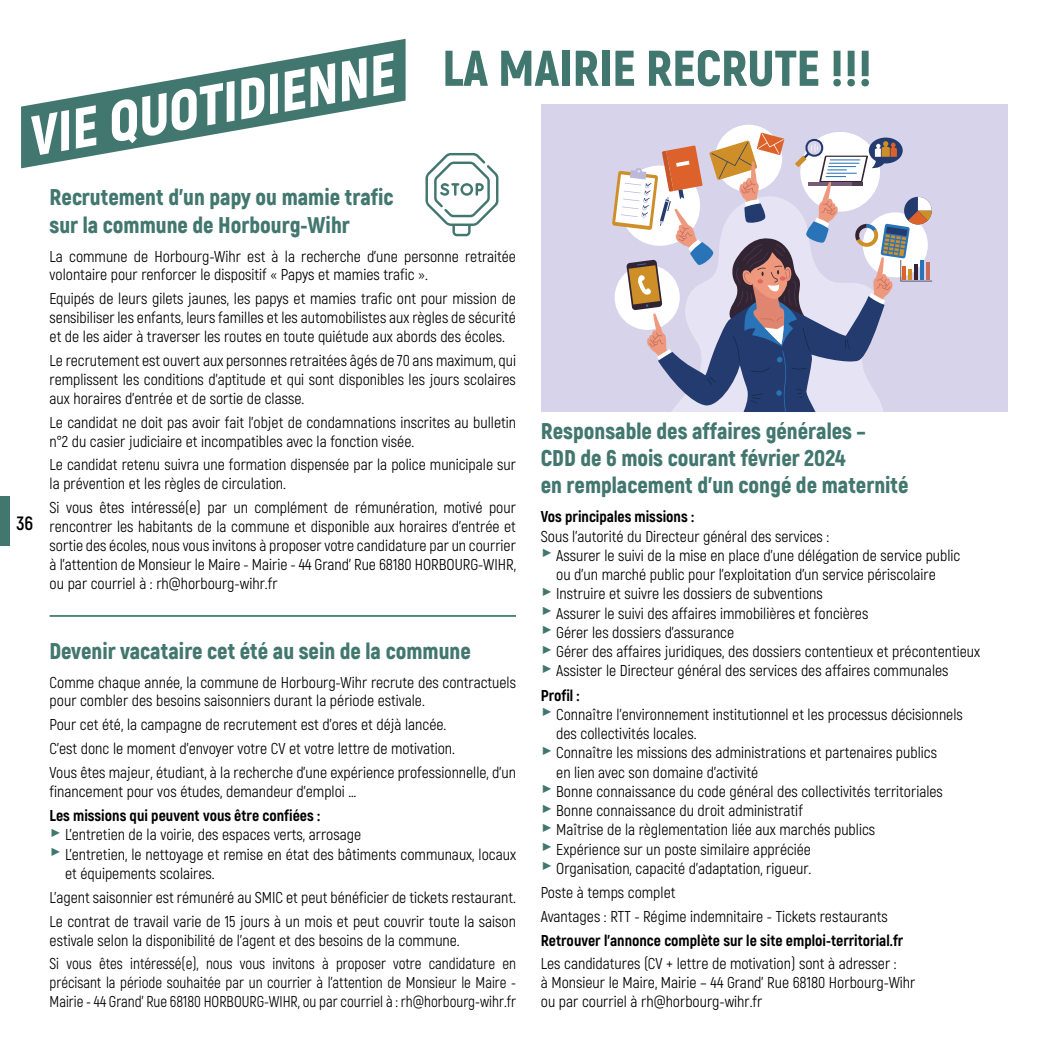
<style>
.page{position:relative;width:1042px;height:1042px;background:#fff}
.page>*{position:absolute;margin:0;border:0;box-sizing:border-box;transform-origin:0 0}
.t1{font:italic 900 56px "Akrobat";color:#fff}
.t2{font:900 50.23px "Akrobat";color:#42776f}
.t3{font:900 22.75px/27.3px "Akrobat";color:#42776f}
.t4{font:700 19.25px "Akrobat";color:#000}
.t5{font:15.75px/18.9px "Akrobat";color:#000}
.t6{font:15.75px/18.9px "Akrobat";color:#000;scale:.95 1}
.t7{font:800 15.75px "Akrobat";color:#000}
</style>
<div class="page">
<svg style="left:425px;top:153px;width:73px;height:83px"></svg>
<hr style="left:50px;top:615px;width:466px;height:2px;background:#42776f">
<svg style="left:21px;top:39px;width:384px;height:129px"></svg>
<div style="left:541px;top:104px;width:466px;height:307px;background:#d7d3ea"></div>
<div style="left:715px;top:125px;width:67px;height:67px;background:#fff;border-radius:50%"></div>
<svg style="left:612px;top:133px;width:320px;height:278px"></svg>
<div style="left:0;top:496px;width:10px;height:50px;background:#42776f"></div>
<h2 class="t2" style="left:442px;top:36px;width:431px">LA MAIRIE RECRUTE !!!</h2>
<h1 class="t1" style="left:21px;top:101px;width:372px;rotate:-10deg">VIE QUOTIDIENNE</h1>
<h3 class="t3" style="left:50px;top:184px;width:345px">Recrutement d’un papy ou mamie trafic sur la commune de Horbourg-Wihr</h3>
<p class="t5" style="left:50px;top:246px;width:468px">La commune de Horbourg-Wihr est à la recherche d’une personne retraitée volontaire pour renforcer le dispositif « Papys et mamies trafic ».</p>
<p class="t5" style="left:50px;top:289px;width:468px;text-align:justify">Equipés de leurs gilets jaunes, les papys et mamies trafic ont pour mission de sensibiliser les enfants, leurs familles et les automobilistes aux règles de sécurité et de les aider à traverser les routes en toute quiétude aux abords des écoles.</p>
<p class="t5" style="left:50px;top:351px;width:468px;text-align:justify">Le recrutement est ouvert aux personnes retraitées âgés de 70 ans maximum, qui remplissent les conditions d’aptitude et qui sont disponibles les jours scolaires aux horaires d’entrée et de sortie de classe.</p>
<p class="t5" style="left:50px;top:413px;width:468px">Le candidat ne doit pas avoir fait l’objet de condamnations inscrites au bulletin n°2 du casier judiciaire et incompatibles avec la fonction visée.</p>
<p class="t5" style="left:50px;top:455px;width:468px">Le candidat retenu suivra une formation dispensée par la police municipale sur la prévention et les règles de circulation.</p>
<p class="t5" style="left:50px;top:498px;width:468px;text-align:justify">Si vous êtes intéressé(e) par un complément de rémunération, motivé pour rencontrer les habitants de la commune et disponible aux horaires d’entrée et sortie des écoles, nous vous invitons à proposer votre candidature par un courrier à l’attention de Monsieur le Maire - Mairie - 44 Grand’ Rue 68180 HORBOURG-WIHR, ou par courriel à : rh@horbourg-wihr.fr</p>
<h3 class="t3" style="left:541px;top:417px;width:369px">Responsable des affaires générales –<br>CDD de 6 mois courant février 2024<br>en remplacement d’un congé de maternité</h3>
<p class="t7" style="left:541px;top:507px;width:155px">Vos principales missions :</p>
<p class="t5" style="left:541px;top:527px;width:290px">Sous l’autorité du Directeur général des services :</p>
<p class="t5" style="left:541px;top:546px;width:421px"><sup>▶</sup> Assurer le suivi de la mise en place d’une délégation de service public</p>
<p class="t5" style="left:556px;top:565px;width:381px">ou d’un marché public pour l’exploitation d’un service périscolaire</p>
<p class="t5" style="left:541px;top:584px;width:283px"><sup>▶</sup> Instruire et suivre les dossiers de subventions</p>
<p class="t5" style="left:541px;top:604px;width:329px"><sup>▶</sup> Assurer le suivi des affaires immobilières et foncières</p>
<p class="t5" style="left:541px;top:623px;width:195px"><sup>▶</sup> Gérer les dossiers d’assurance</p>
<p class="t5" style="left:541px;top:642px;width:441px"><sup>▶</sup> Gérer des affaires juridiques, des dossiers contentieux et précontentieux</p>
<p class="t5" style="left:541px;top:661px;width:409px"><sup>▶</sup> Assister le Directeur général des services des affaires communales</p>
<p class="t7" style="left:541px;top:685px;width:40px">Profil :</p>
<p class="t5" style="left:541px;top:705px;width:423px"><sup>▶</sup> Connaître l’environnement institutionnel et les processus décisionnels</p>
<p class="t5" style="left:556px;top:724px;width:142px">des collectivités locales.</p>
<p class="t5" style="left:541px;top:743px;width:398px"><sup>▶</sup> Connaître les missions des administrations et partenaires publics</p>
<p class="t5" style="left:556px;top:763px;width:204px">en lien avec son domaine d’activité</p>
<p class="t5" style="left:541px;top:782px;width:403px"><sup>▶</sup> Bonne connaissance du code général des collectivités territoriales</p>
<p class="t5" style="left:541px;top:801px;width:263px"><sup>▶</sup> Bonne connaissance du droit administratif</p>
<p class="t5" style="left:541px;top:820px;width:336px"><sup>▶</sup> Maîtrise de la règlementation liée aux marchés publics</p>
<p class="t5" style="left:541px;top:840px;width:272px"><sup>▶</sup> Expérience sur un poste similaire appréciée</p>
<p class="t5" style="left:541px;top:859px;width:272px"><sup>▶</sup> Organisation, capacité d’adaptation, rigueur.</p>
<p class="t5" style="left:541px;top:880px;width:348px;line-height:23.8px">Poste à temps complet<br>Avantages : RTT - Régime indemnitaire - Tickets restaurants</p>
<p class="t7" style="left:541px;top:930px;width:364px">Retrouver l’annonce complète sur le site emploi-territorial.fr</p>
<p class="t5" style="left:541px;top:954px;width:376px">Les candidatures (CV + lettre de motivation) sont à adresser :<br>à Monsieur le Maire, Mairie – 44 Grand’ Rue 68180 Horbourg-Wihr ou par courriel à rh@horbourg-wihr.fr</p>
<p class="t4" style="left:16px;top:511px;width:18px">36</p>
<h3 class="t3" style="left:50px;top:637px;width:423px">Devenir vacataire cet été au sein de la commune</h3>
<p class="t5" style="left:50px;top:672px;width:468px">Comme chaque année, la commune de Horbourg-Wihr recrute des contractuels pour combler des besoins saisonniers durant la période estivale.</p>
<p class="t5" style="left:50px;top:713px;width:468px;line-height:23.8px">Pour cet été, la campagne de recrutement est d’ores et déjà lancée.<br>C’est donc le moment d’envoyer votre CV et votre lettre de motivation.<br>Vous êtes majeur, étudiant, à la recherche d’une expérience professionnelle, d’un</p>
<p class="t5" style="left:50px;top:782px;width:308px">financement pour vos études, demandeur d’emploi …</p>
<p class="t7" style="left:50px;top:805px;width:272px">Les missions qui peuvent vous être confiées :</p>
<p class="t5" style="left:50px;top:825px;width:313px"><sup>▶</sup> L’entretien de la voirie, des espaces verts, arrosage</p>
<p class="t5" style="left:50px;top:845px;width:468px"><sup>▶</sup> L’entretien, le nettoyage et remise en état des bâtiments communaux, locaux</p>
<p class="t5" style="left:65px;top:864px;width:151px">et équipements scolaires.</p>
<p class="t5" style="left:50px;top:885px;width:468px;line-height:23.8px">L’agent saisonnier est rémunéré au SMIC et peut bénéficier de tickets restaurant.<br>Le contrat de travail varie de 15 jours à un mois et peut couvrir toute la saison</p>
<p class="t5" style="left:50px;top:928px;width:468px;line-height:23.8px">estivale selon la disponibilité de l’agent et des besoins de la commune.<br>Si vous êtes intéressé(e), nous vous invitons à proposer votre candidature en</p>
<p class="t6" style="left:50px;top:973px;width:492px">précisant la période souhaitée par un courrier à l’attention de Monsieur le Maire -<br>Mairie - 44 Grand’ Rue 68180 HORBOURG-WIHR, ou par courriel à : rh@horbourg-wihr.fr</p>
</div>
